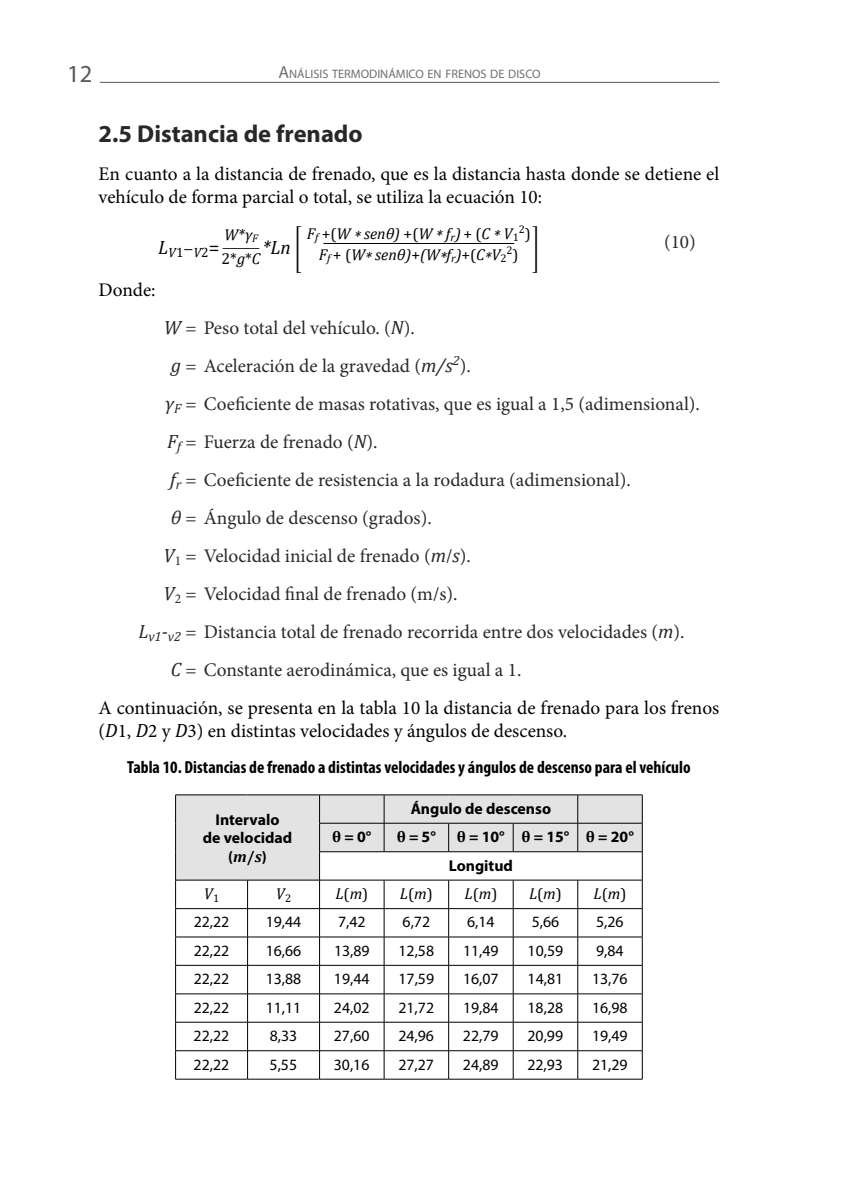
<style>
.page{position:relative;width:845px;height:1191px;background:#fff}
.page>*{position:absolute;margin:0;border:0;box-sizing:border-box;transform-origin:0 0}
.Título_1{font:700 24.5px "Myriad Pro";color:#282828}
.t1{font:24.5px "Myriad Pro";color:#575757}
.Formulas{font:19.25px "Minion Pro";color:#282828}
.Textos_generales{font:19.25px/23.1px "Minion Pro";color:#000}
.Formulas_espacio{font:19.25px "Minion Pro";color:#282828}
.Textos_generales-2{font:italic 19.25px "Cambria";color:#000}
.Título_tabla{font:700 condensed 17.5px "Myriad Pro";color:#000}
.TEXTOS_TABLAS{font:15.75px "Myriad Pro";color:#000}
.TEXTOS_TABLAS-2{font:700 15.75px/18.9px "Myriad Pro";color:#000;text-align:center}
.Textos_generales-3{font:italic 15.75px/12.2px "Cambria";color:#000}
.TEXTOS_TABLAS-3{font:italic 15.75px "Cambria";color:#000}
.Textos_generales-4{font:italic 13.47px "Cambria";color:#000}
.t2{font:12.25px "Myriad Pro";color:#6f6f6f}
.Textos_generales-5{font:11.03px "Cambria";color:#000}
.s1{font-size:17.5px}
.s2{font-style:normal}
.s3{font-size:15.75px}
.s4{font-family:"Minion Pro"}
.s5{font-family:"Cambria";font-style:italic}
.s6{font-family:"Cambria"}
</style>
<div class="page">
<hr style="left:100px;top:82px;width:619px;height:1px;background:#575757">
<hr style="left:323px;top:243px;width:191px;height:1px;background:#000">
<svg style="left:175px;top:795px;width:467px;height:284px"></svg>
<hr style="left:175px;top:1079px;width:72px;height:1px;background:#000">
<hr style="left:247px;top:1079px;width:72px;height:1px;background:#000">
<hr style="left:319px;top:1079px;width:65px;height:1px;background:#000">
<hr style="left:384px;top:1079px;width:64px;height:1px;background:#000">
<hr style="left:448px;top:1079px;width:65px;height:1px;background:#000">
<hr style="left:513px;top:1079px;width:64px;height:1px;background:#000">
<hr style="left:577px;top:1079px;width:65px;height:1px;background:#000">
<p class="t1" style="left:67px;top:59px;width:27px">12</p>
<p class="t2" style="left:278px;top:66px;width:263px"><span class="s1">A</span>NÁLISIS TERMODINÁMICO EN FRENOS DE DISCO</p>
<p class="Título_1" style="left:99px;top:117px;width:265px">2.5 Distancia de frenado</p>
<p class="Textos_generales" style="left:99px;top:162px;width:622px">En cuanto a la distancia de frenado, que es la distancia hasta donde se detiene el vehículo de forma parcial o total, se utiliza la ecuación 10:</p>
<p class="Textos_generales-4" style="left:158px;top:243px;width:63px"><sup>L</sup>V<span class="s2">1</span><sup>–</sup>V<span class="s2">2</span><sup>=</sup></p>
<p class="Textos_generales-3" style="left:306px;top:227px;width:213px">F<sub>f</sub> <span class="s2">+(</span>W * senθ) <span class="s2">+(</span>W * f<sub>r</sub>) <span class="s2">+ (</span>C * V<sub>1</sub></p>
<p class="Textos_generales-5" style="left:518px;top:223px;width:14px">2<span class="s3">)</span></p>
<p class="Textos_generales-3" style="left:319px;top:248px;width:189px">F<sub>f</sub> <span class="s2">+ (</span>W* senθ)<span class="s2">+</span>(W*f<sub>r</sub>)<span class="s2">+(</span>C*V<sub>2</sub></p>
<p class="Textos_generales-5" style="left:506px;top:244px;width:14px">2<span class="s3">)</span></p>
<p class="Textos_generales-3" style="left:221px;top:227px;width:40px">W*γ<sub>F </sub><span class="s4">———<br></span><span class="s2">2*</span>g<span class="s2">*</span>C</p>
<p class="Formulas_espacio" style="left:663px;top:229px;width:33px">(10)</p>
<p class="Textos_generales-2" style="left:262px;top:234px;width:30px">*Ln</p>
<p class="Textos_generales" style="left:99px;top:278px;width:59px">Donde:</p>
<p class="Formulas" style="left:164px;top:315px;width:252px"><span class="s5">W</span> = Peso total del vehículo. (<span class="s5">N</span>).</p>
<p class="Formulas" style="left:171px;top:353px;width:301px"><span class="s5">g</span> = Aceleración de la gravedad (<span class="s5">m/s</span><sup>2</sup>).</p>
<p class="Formulas" style="left:165px;top:391px;width:536px"><span class="s5">γ</span><sub>F</sub> = Coeficiente de masas rotativas, que es igual a 1,5 (adimensional).</p>
<p class="Formulas" style="left:167px;top:429px;width:212px"><span class="s5">F</span><sub>f</sub> = Fuerza de frenado (<span class="s5">N</span>).</p>
<p class="Formulas" style="left:170px;top:467px;width:462px"><span class="s5">f</span><sub>r</sub> = Coeficiente de resistencia a la rodadura (adimensional).</p>
<p class="Formulas" style="left:171px;top:505px;width:262px"><span class="s5">θ</span> = Ángulo de descenso (grados).</p>
<p class="Formulas" style="left:163px;top:543px;width:308px"><span class="s5">V</span><sub>1</sub> = Velocidad inicial de frenado (<span class="s5">m</span>/<span class="s5">s</span>).</p>
<p class="Formulas" style="left:163px;top:581px;width:295px"><span class="s5">V</span><sub>2</sub> = Velocidad final de frenado (m/s).</p>
<p class="Formulas" style="left:138px;top:619px;width:547px"><span class="s5">L</span><sub>v1</sub><span class="s5">-</span><sub>v2</sub> = Distancia total de frenado recorrida entre dos velocidades (<span class="s5">m</span>).</p>
<p class="Formulas" style="left:171px;top:657px;width:352px"><span class="s5">C</span> = Constante aerodinámica, que es igual a 1.</p>
<p class="Textos_generales" style="left:99px;top:696px;width:622px">A continuación, se presenta en la tabla 10 la distancia de frenado para los frenos (<span class="s5">D</span>1, <span class="s5">D</span>2 y <span class="s5">D</span>3) en distintas velocidades y ángulos de descenso.</p>
<p class="Título_tabla" style="left:127px;top:756px;width:564px">Tabla 10. Distancias de frenado a distintas velocidades y ángulos de descenso para el vehículo</p>
<p class="TEXTOS_TABLAS-2" style="left:203px;top:809px;width:91px">Intervalo<br>de velocidad (<span class="s5">m</span><span class="s6">/</span><span class="s5">s</span>)</p>
<p class="TEXTOS_TABLAS-2" style="left:410px;top:798px;width:142px">Ángulo de descenso</p>
<p class="TEXTOS_TABLAS-2" style="left:332px;top:827px;width:41px"><span class="s6">θ</span> = 0°</p>
<p class="TEXTOS_TABLAS-2" style="left:396px;top:827px;width:41px"><span class="s6">θ</span> = 5°</p>
<p class="TEXTOS_TABLAS-2" style="left:457px;top:827px;width:49px"><span class="s6">θ</span> = 10°</p>
<p class="TEXTOS_TABLAS-2" style="left:521px;top:827px;width:49px"><span class="s6">θ</span> = 15°</p>
<p class="TEXTOS_TABLAS-2" style="left:585px;top:827px;width:49px"><span class="s6">θ</span> = 20°</p>
<p class="TEXTOS_TABLAS-2" style="left:448px;top:855px;width:66px">Longitud</p>
<p class="TEXTOS_TABLAS-3" style="left:204px;top:883px;width:17px">V<sub>1</sub></p>
<p class="TEXTOS_TABLAS-3" style="left:276px;top:883px;width:17px">V<sub>2</sub></p>
<p class="TEXTOS_TABLAS-3" style="left:335px;top:883px;width:34px">L<span class="s2">(</span>m<span class="s2">)</span></p>
<p class="TEXTOS_TABLAS-3" style="left:400px;top:883px;width:34px">L<span class="s2">(</span>m<span class="s2">)</span></p>
<p class="TEXTOS_TABLAS-3" style="left:464px;top:883px;width:34px">L<span class="s2">(</span>m<span class="s2">)</span></p>
<p class="TEXTOS_TABLAS-3" style="left:529px;top:883px;width:34px">L<span class="s2">(</span>m<span class="s2">)</span></p>
<p class="TEXTOS_TABLAS-3" style="left:593px;top:883px;width:34px">L<span class="s2">(</span>m<span class="s2">)</span></p>
<p class="TEXTOS_TABLAS" style="left:194px;top:912px;width:37px">22,22</p>
<p class="TEXTOS_TABLAS" style="left:266px;top:912px;width:37px">19,44</p>
<p class="TEXTOS_TABLAS" style="left:338px;top:912px;width:29px">7,42</p>
<p class="TEXTOS_TABLAS" style="left:402px;top:912px;width:29px">6,72</p>
<p class="TEXTOS_TABLAS" style="left:467px;top:912px;width:29px">6,14</p>
<p class="TEXTOS_TABLAS" style="left:531px;top:912px;width:29px">5,66</p>
<p class="TEXTOS_TABLAS" style="left:596px;top:912px;width:29px">5,26</p>
<p class="TEXTOS_TABLAS" style="left:194px;top:941px;width:37px">22,22</p>
<p class="TEXTOS_TABLAS" style="left:265px;top:941px;width:37px">16,66</p>
<p class="TEXTOS_TABLAS" style="left:334px;top:941px;width:37px">13,89</p>
<p class="TEXTOS_TABLAS" style="left:398px;top:941px;width:37px">12,58</p>
<p class="TEXTOS_TABLAS" style="left:463px;top:941px;width:37px">11,49</p>
<p class="TEXTOS_TABLAS" style="left:527px;top:941px;width:37px">10,59</p>
<p class="TEXTOS_TABLAS" style="left:596px;top:941px;width:29px">9,84</p>
<p class="TEXTOS_TABLAS" style="left:194px;top:969px;width:37px">22,22</p>
<p class="TEXTOS_TABLAS" style="left:265px;top:969px;width:37px">13,88</p>
<p class="TEXTOS_TABLAS" style="left:334px;top:969px;width:37px">19,44</p>
<p class="TEXTOS_TABLAS" style="left:398px;top:969px;width:37px">17,59</p>
<p class="TEXTOS_TABLAS" style="left:463px;top:969px;width:37px">16,07</p>
<p class="TEXTOS_TABLAS" style="left:527px;top:969px;width:37px">14,81</p>
<p class="TEXTOS_TABLAS" style="left:592px;top:969px;width:37px">13,76</p>
<p class="TEXTOS_TABLAS" style="left:194px;top:998px;width:37px">22,22</p>
<p class="TEXTOS_TABLAS" style="left:265px;top:998px;width:37px">11,11</p>
<p class="TEXTOS_TABLAS" style="left:334px;top:998px;width:37px">24,02</p>
<p class="TEXTOS_TABLAS" style="left:398px;top:998px;width:37px">21,72</p>
<p class="TEXTOS_TABLAS" style="left:463px;top:998px;width:37px">19,84</p>
<p class="TEXTOS_TABLAS" style="left:527px;top:998px;width:37px">18,28</p>
<p class="TEXTOS_TABLAS" style="left:592px;top:998px;width:37px">16,98</p>
<p class="TEXTOS_TABLAS" style="left:193px;top:1026px;width:37px">22,22</p>
<p class="TEXTOS_TABLAS" style="left:269px;top:1026px;width:29px">8,33</p>
<p class="TEXTOS_TABLAS" style="left:334px;top:1026px;width:37px">27,60</p>
<p class="TEXTOS_TABLAS" style="left:398px;top:1026px;width:37px">24,96</p>
<p class="TEXTOS_TABLAS" style="left:463px;top:1026px;width:37px">22,79</p>
<p class="TEXTOS_TABLAS" style="left:527px;top:1026px;width:37px">20,99</p>
<p class="TEXTOS_TABLAS" style="left:592px;top:1026px;width:37px">19,49</p>
<p class="TEXTOS_TABLAS" style="left:193px;top:1055px;width:37px">22,22</p>
<p class="TEXTOS_TABLAS" style="left:269px;top:1055px;width:29px">5,55</p>
<p class="TEXTOS_TABLAS" style="left:334px;top:1055px;width:37px">30,16</p>
<p class="TEXTOS_TABLAS" style="left:398px;top:1055px;width:37px">27,27</p>
<p class="TEXTOS_TABLAS" style="left:463px;top:1055px;width:37px">24,89</p>
<p class="TEXTOS_TABLAS" style="left:527px;top:1055px;width:37px">22,93</p>
<p class="TEXTOS_TABLAS" style="left:591px;top:1055px;width:37px">21,29</p>
</div>
